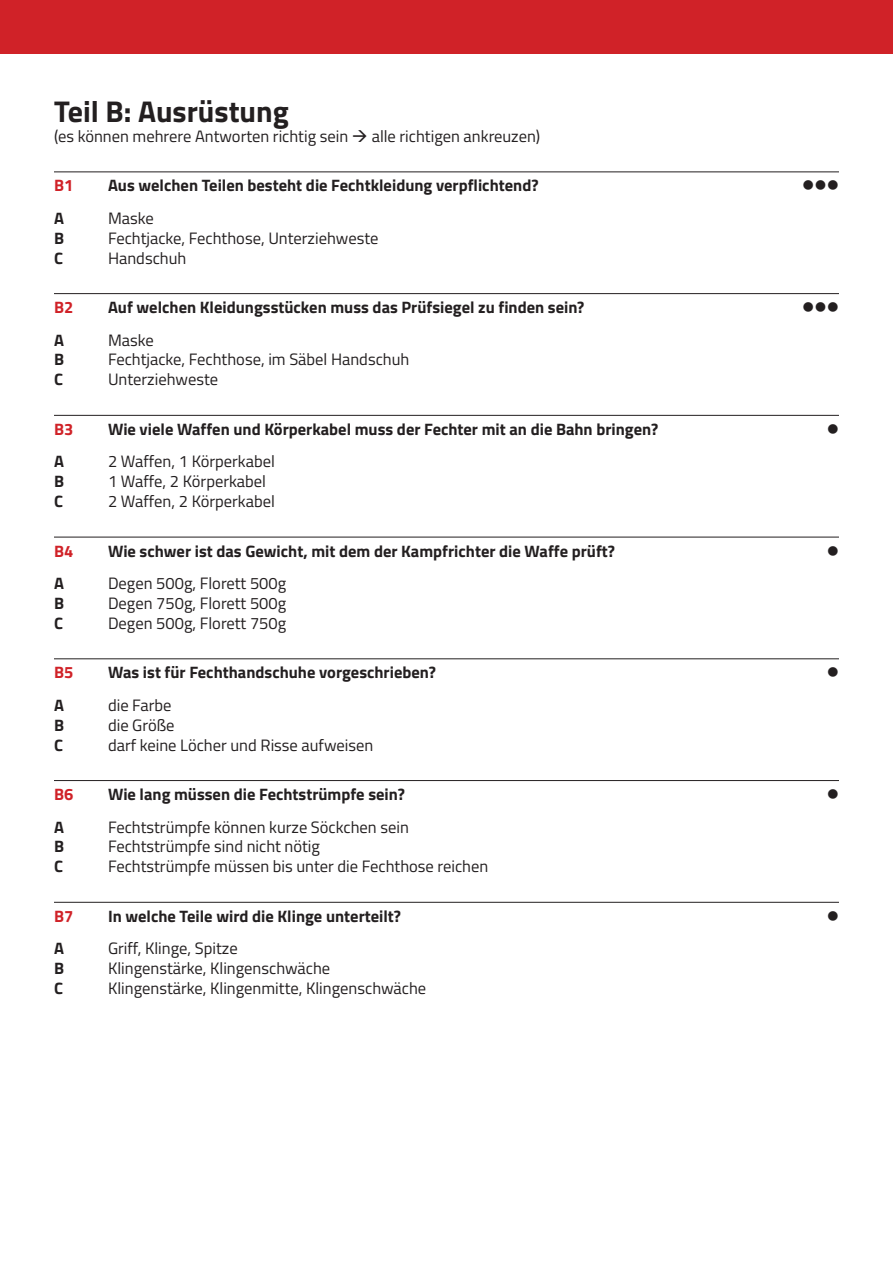
<style>
.page{position:relative;width:893px;height:1263px;background:#fff}
.page>*{position:absolute;margin:0;border:0;box-sizing:border-box;transform-origin:0 0}
.t1{font:700 30px "Titillium Web";color:#231f20}
.t2{font:16.5px "Titillium Web";color:#231f20}
.t3{font:700 16.5px "Titillium Web";color:#231f20}
.t4{font:700 16.5px "Titillium Web";color:#d02228}
.t5{font:16.5px "Wingdings";color:#231f20}
</style>
<div class="page">
<div style="left:0;top:0;width:893px;height:54px;background:#d02228"></div>
<hr style="left:54px;top:171px;width:785px;height:1px;background:#231f20">
<hr style="left:54px;top:293px;width:785px;height:1px;background:#231f20">
<hr style="left:54px;top:415px;width:785px;height:1px;background:#231f20">
<hr style="left:54px;top:537px;width:785px;height:1px;background:#231f20">
<hr style="left:54px;top:658px;width:785px;height:1px;background:#231f20">
<hr style="left:54px;top:780px;width:785px;height:1px;background:#231f20">
<hr style="left:54px;top:902px;width:785px;height:1px;background:#231f20">
<p class="t1" style="left:54px;top:89px;width:236px">Teil B: Ausrüstung</p>
<p class="t2" style="left:54px;top:124px;width:488px">(es können mehrere Antworten richtig sein → alle richtigen ankreuzen)</p>
<p class="t4" style="left:54px;top:173px;width:21px">B1</p>
<p class="t3" style="left:108px;top:173px;width:432px">Aus welchen Teilen besteht die Fechtkleidung verpflichtend?</p>
<p class="t5" style="left:802px;top:177px;width:38px">●●●</p>
<p class="t3" style="left:54px;top:206px;width:11px">A</p>
<p class="t2" style="left:108px;top:206px;width:47px">Maske</p>
<p class="t3" style="left:54px;top:225px;width:12px">B</p>
<p class="t2" style="left:108px;top:226px;width:272px">Fechtjacke, Fechthose, Unterziehweste</p>
<p class="t3" style="left:54px;top:245px;width:10px">C</p>
<p class="t2" style="left:108px;top:246px;width:80px">Handschuh</p>
<p class="t4" style="left:54px;top:295px;width:21px">B2</p>
<p class="t3" style="left:108px;top:295px;width:478px">Auf welchen Kleidungsstücken muss das Prüfsiegel zu finden sein?</p>
<p class="t5" style="left:802px;top:298px;width:38px">●●●</p>
<p class="t3" style="left:54px;top:327px;width:11px">A</p>
<p class="t2" style="left:108px;top:328px;width:47px">Maske</p>
<p class="t3" style="left:54px;top:347px;width:12px">B</p>
<p class="t2" style="left:108px;top:348px;width:303px">Fechtjacke, Fechthose, im Säbel Handschuh</p>
<p class="t3" style="left:54px;top:367px;width:10px">C</p>
<p class="t2" style="left:108px;top:367px;width:112px">Unterziehweste</p>
<p class="t4" style="left:54px;top:416px;width:21px">B3</p>
<p class="t3" style="left:108px;top:416px;width:552px">Wie viele Waffen und Körperkabel muss der Fechter mit an die Bahn bringen?</p>
<p class="t5" style="left:827px;top:420px;width:14px">●</p>
<p class="t3" style="left:54px;top:449px;width:11px">A</p>
<p class="t2" style="left:108px;top:450px;width:168px">2 Waffen, 1 Körperkabel</p>
<p class="t3" style="left:54px;top:469px;width:12px">B</p>
<p class="t2" style="left:108px;top:469px;width:160px">1 Waffe, 2 Körperkabel</p>
<p class="t3" style="left:54px;top:489px;width:10px">C</p>
<p class="t2" style="left:108px;top:489px;width:168px">2 Waffen, 2 Körperkabel</p>
<p class="t4" style="left:54px;top:538px;width:21px">B4</p>
<p class="t3" style="left:108px;top:538px;width:509px">Wie schwer ist das Gewicht, mit dem der Kampfrichter die Waffe prüft?</p>
<p class="t5" style="left:827px;top:542px;width:14px">●</p>
<p class="t3" style="left:54px;top:571px;width:11px">A</p>
<p class="t2" style="left:108px;top:571px;width:180px">Degen 500g, Florett 500g</p>
<p class="t3" style="left:54px;top:591px;width:12px">B</p>
<p class="t2" style="left:108px;top:591px;width:180px">Degen 750g, Florett 500g</p>
<p class="t3" style="left:54px;top:610px;width:10px">C</p>
<p class="t2" style="left:108px;top:611px;width:180px">Degen 500g, Florett 750g</p>
<p class="t4" style="left:54px;top:660px;width:21px">B5</p>
<p class="t3" style="left:108px;top:660px;width:329px">Was ist für Fechthandschuhe vorgeschrieben?</p>
<p class="t5" style="left:827px;top:663px;width:14px">●</p>
<p class="t3" style="left:54px;top:692px;width:11px">A</p>
<p class="t2" style="left:108px;top:693px;width:65px">die Farbe</p>
<p class="t3" style="left:54px;top:712px;width:12px">B</p>
<p class="t2" style="left:108px;top:713px;width:68px">die Größe</p>
<p class="t3" style="left:54px;top:732px;width:10px">C</p>
<p class="t2" style="left:108px;top:733px;width:267px">darf keine Löcher und Risse aufweisen</p>
<p class="t4" style="left:54px;top:782px;width:21px">B6</p>
<p class="t3" style="left:108px;top:782px;width:298px">Wie lang müssen die Fechtstrümpfe sein?</p>
<p class="t5" style="left:827px;top:785px;width:14px">●</p>
<p class="t3" style="left:54px;top:814px;width:11px">A</p>
<p class="t2" style="left:108px;top:815px;width:302px">Fechtstrümpfe können kurze Söckchen sein</p>
<p class="t3" style="left:54px;top:834px;width:12px">B</p>
<p class="t2" style="left:108px;top:834px;width:214px">Fechtstrümpfe sind nicht nötig</p>
<p class="t3" style="left:54px;top:854px;width:10px">C</p>
<p class="t2" style="left:108px;top:854px;width:382px">Fechtstrümpfe müssen bis unter die Fechthose reichen</p>
<p class="t4" style="left:54px;top:903px;width:21px">B7</p>
<p class="t3" style="left:108px;top:903px;width:295px">In welche Teile wird die Klinge unterteilt?</p>
<p class="t5" style="left:827px;top:907px;width:14px">●</p>
<p class="t3" style="left:54px;top:936px;width:11px">A</p>
<p class="t2" style="left:108px;top:936px;width:131px">Griff, Klinge, Spitze</p>
<p class="t3" style="left:54px;top:956px;width:12px">B</p>
<p class="t2" style="left:108px;top:956px;width:224px">Klingenstärke, Klingenschwäche</p>
<p class="t3" style="left:54px;top:975px;width:10px">C</p>
<p class="t2" style="left:108px;top:976px;width:320px">Klingenstärke, Klingenmitte, Klingenschwäche</p>
</div>
